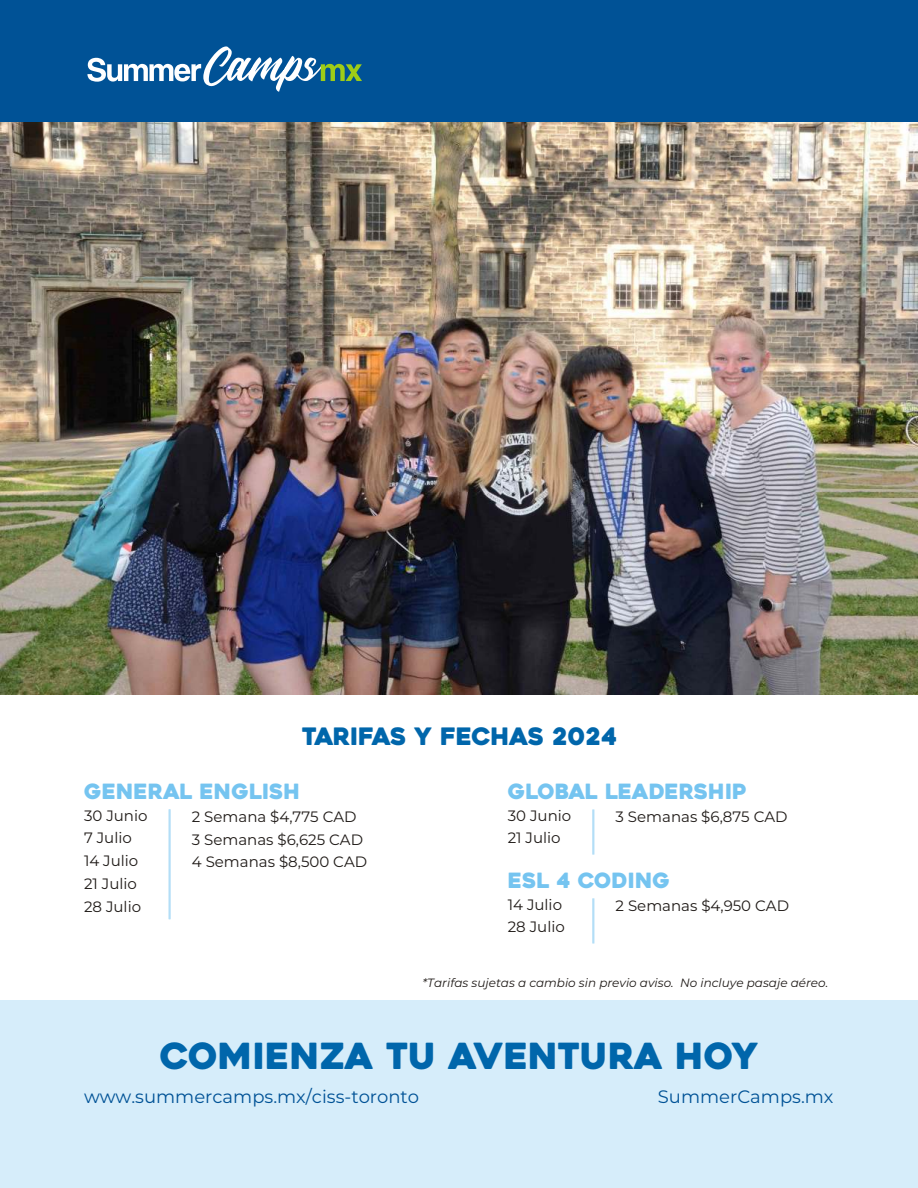
<style>
.page{position:relative;width:918px;height:1188px;background:#fff}
.page>*{position:absolute;margin:0;border:0;box-sizing:border-box;transform-origin:0 0}
.t1{font:36px "Heavitas";color:#0066ab}
.t2{font:24px "Heavitas";color:#0066ab}
.t3{font:21px "Heavitas";color:#75c4f0}
.t4{font:18px "Montserrat";color:#005296}
.t5{font:15px/22.8px "Montserrat";color:#1f1a17}
.t6{font:italic 12px "Montserrat";color:#1f1a17}
</style>
<div class="page">
<img style="left:0;top:122px;width:918px;height:572px">
<div style="left:0;top:1000px;width:918px;height:188px;background:#d6edfa"></div>
<div style="left:0;top:0;width:918px;height:122px;background:#005296"></div>
<svg style="left:87px;top:46px;width:275px;height:46px"></svg>
<svg style="left:168px;top:809px;width:3px;height:110px"></svg>
<svg style="left:592px;top:809px;width:2px;height:46px"></svg>
<svg style="left:592px;top:898px;width:2px;height:46px"></svg>
<h2 class="t2" style="left:302px;top:727px;width:317px">TARIFAS Y FECHAS 2024</h2>
<h3 class="t3" style="left:84px;top:783px;width:218px">GENERAL ENGLISH</h3>
<h3 class="t3" style="left:508px;top:783px;width:240px">GLOBAL LEADERSHIP</h3>
<p class="t5" style="left:192px;top:805px;width:177px">2 Semana $4,775 CAD<br>3 Semanas $6,625 CAD<br>4 Semanas $8,500 CAD</p>
<p class="t5" style="left:84px;top:804px;width:65px">30 Junio</p>
<p class="t5" style="left:616px;top:805px;width:174px">3 Semanas $6,875 CAD</p>
<p class="t5" style="left:84px;top:827px;width:59px">7 Julio<br>14 Julio<br>21 Julio<br>28 Julio</p>
<p class="t5" style="left:508px;top:804px;width:65px">30 Junio<br>21 Julio</p>
<h3 class="t3" style="left:508px;top:872px;width:164px">ESL 4 CODING</h3>
<p class="t5" style="left:508px;top:893px;width:56px">14 Julio</p>
<p class="t5" style="left:616px;top:894px;width:175px">2 Semanas $4,950 CAD</p>
<p class="t5" style="left:508px;top:916px;width:59px">28 Julio</p>
<p class="t6" style="left:423px;top:976px;width:407px">*Tarifas sujetas a cambio sin previo aviso. No incluye pasaje aéreo.</p>
<h1 class="t1" style="left:160px;top:1042px;width:600px">COMIENZA TU AVENTURA HOY</h1>
<p class="t4" style="left:84px;top:1085px;width:337px">www.summercamps.mx/ciss-toronto</p>
<p class="t4" style="left:658px;top:1085px;width:177px">SummerCamps.mx</p>
</div>
